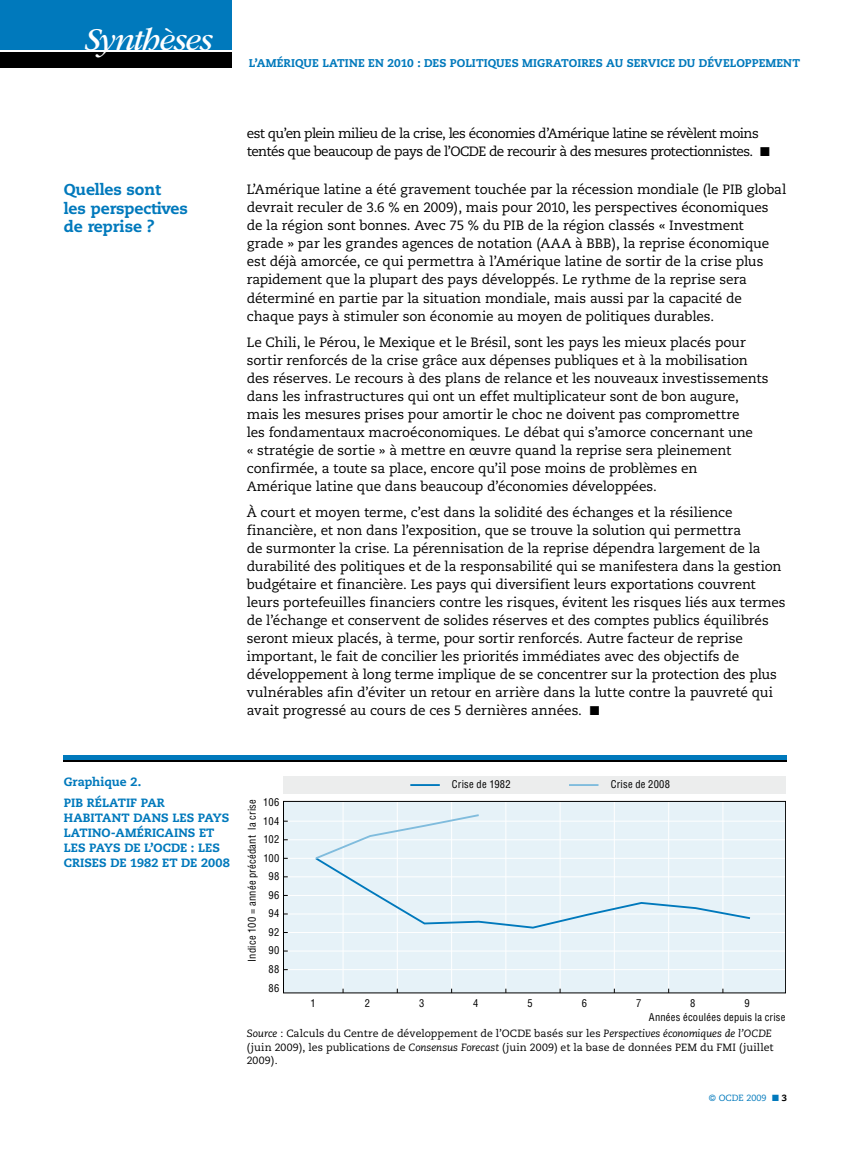
<style>
.page{position:relative;width:851px;height:1149px;background:#fff}
.page>*{position:absolute;margin:0;border:0;box-sizing:border-box;transform-origin:0 0}
.t1{font:italic 33px "ITC Garamond Std";letter-spacing:-.035em;color:#fff}
._01_Heading_2{font:800 15.75px/18.8px "Caecilia";letter-spacing:-.01em;color:#0079bc}
._00_Body{font:13.5px/18px "Caecilia";letter-spacing:-.01em;color:#000}
._00_body_esp_avant_3{font:13.5px/18px "Caecilia";letter-spacing:-.01em;color:#000}
._00_Body-2{font:13.5px/18px "Caecilia";letter-spacing:-.045em;color:#000}
._03_Figure_Heading{font:800 12px/15px "Caecilia";letter-spacing:.005em;color:#0079bc}
._03_Figure_Numbering{font:800 12px "Caecilia";letter-spacing:-.01em;color:#0079bc}
._99_Page_Heading{font:800 11.25px "Caecilia";letter-spacing:.005em;color:#0079bc}
._03_Figure_Source{font:10.5px/13.5px "Caecilia";letter-spacing:.005em;color:#000}
.t2{font:condensed 10.5px "Helvetica";letter-spacing:.025em;color:#000}
.t3{font:9px "Caecilia";color:#0079bc}
.s1{font-style:italic}
.s2{font-weight:800;color:#000}
</style>
<div class="page">
<div style="left:0;top:0;width:232px;height:50px;background:#0079bc"></div>
<div style="left:0;top:52px;width:232px;height:15px;background:#000"></div>
<hr style="left:63px;top:755px;width:723px;height:4px;background:#0079bc">
<hr style="left:63px;top:760px;width:723px;height:1px;background:#000">
<div style="left:283px;top:801px;width:502px;height:191px;background:#e6f2f8"></div>
<hr style="left:283px;top:820px;width:502px;height:1px;background:#fff">
<hr style="left:283px;top:839px;width:502px;height:1px;background:#fff">
<hr style="left:283px;top:857px;width:502px;height:1px;background:#fff">
<hr style="left:283px;top:876px;width:502px;height:1px;background:#fff">
<hr style="left:283px;top:894px;width:502px;height:1px;background:#fff">
<hr style="left:283px;top:913px;width:502px;height:1px;background:#fff">
<hr style="left:283px;top:931px;width:502px;height:1px;background:#fff">
<hr style="left:283px;top:950px;width:502px;height:1px;background:#fff">
<hr style="left:283px;top:968px;width:502px;height:1px;background:#fff">
<hr style="left:722px;top:801px;width:1px;height:191px;background:#fff">
<hr style="left:668px;top:801px;width:1px;height:191px;background:#fff">
<hr style="left:614px;top:801px;width:1px;height:191px;background:#fff">
<hr style="left:559px;top:801px;width:1px;height:191px;background:#fff">
<hr style="left:505px;top:801px;width:1px;height:191px;background:#fff">
<hr style="left:451px;top:801px;width:1px;height:191px;background:#fff">
<hr style="left:397px;top:801px;width:1px;height:191px;background:#fff">
<hr style="left:342px;top:801px;width:1px;height:191px;background:#fff">
<svg style="left:313px;top:812px;width:439px;height:117px"></svg>
<div style="left:283px;top:776px;width:502px;height:17px;background:#eceded"></div>
<hr style="left:410px;top:783px;width:29px;height:2px;background:#0079bc">
<hr style="left:569px;top:783px;width:29px;height:2px;background:#80bcdd">
<div style="left:283px;top:800px;width:502px;height:192px;border:1px solid #000"></div>
<h1 class="t1" style="left:85px;top:22px;width:129px">Synthèses</h1>
<p class="_01_Heading_2" style="left:64px;top:180px;width:125px">Quelles sont<br>les perspectives de reprise ?</p>
<p class="_99_Page_Heading" style="left:249px;top:56px;width:552px">L’AMÉRIQUE LATINE EN 2010 : DES POLITIQUES MIGRATOIRES AU SERVICE DU DÉVELOPPEMENT</p>
<p class="_00_Body-2" style="left:247px;top:124px;width:524px">est qu’en plein milieu de la crise, les économies d’Amérique latine se révèlent moins tentés que beaucoup de pays de l’OCDE de recourir à des mesures protectionnistes. ■</p>
<p class="_00_body_esp_avant_3" style="left:247px;top:181px;width:541px">L’Amérique latine a été gravement touchée par la récession mondiale (le PIB global devrait reculer de 3.6 % en 2009), mais pour 2010, les perspectives économiques de la région sont bonnes. Avec 75 % du PIB de la région classés « Investment<br>grade » par les grandes agences de notation (AAA à BBB), la reprise économique est déjà amorcée, ce qui permettra à l’Amérique latine de sortir de la crise plus rapidement que la plupart des pays développés. Le rythme de la reprise sera déterminé en partie par la situation mondiale, mais aussi par la capacité de chaque pays à stimuler son économie au moyen de politiques durables.</p>
<p class="_00_Body" style="left:247px;top:333px;width:523px">Le Chili, le Pérou, le Mexique et le Brésil, sont les pays les mieux placés pour sortir renforcés de la crise grâce aux dépenses publiques et à la mobilisation des réserves. Le recours à des plans de relance et les nouveaux investissements dans les infrastructures qui ont un effet multiplicateur sont de bon augure, mais les mesures prises pour amortir le choc ne doivent pas compromettre<br>les fondamentaux macroéconomiques. Le débat qui s’amorce concernant une<br>« stratégie de sortie » à mettre en œuvre quand la reprise sera pleinement confirmée, a toute sa place, encore qu’il pose moins de problèmes en<br>Amérique latine que dans beaucoup d’économies développées.</p>
<p class="_00_Body" style="left:247px;top:503px;width:540px">À court et moyen terme, c’est dans la solidité des échanges et la résilience financière, et non dans l’exposition, que se trouve la solution qui permettra<br>de surmonter la crise. La pérennisation de la reprise dépendra largement de la durabilité des politiques et de la responsabilité qui se manifestera dans la gestion budgétaire et financière. Les pays qui diversifient leurs exportations couvrent leurs portefeuilles financiers contre les risques, évitent les risques liés aux termes de l’échange et conservent de solides réserves et des comptes publics équilibrés seront mieux placés, à terme, pour sortir renforcés. Autre facteur de reprise important, le fait de concilier les priorités immédiates avec des objectifs de développement à long terme implique de se concentrer sur la protection des plus vulnérables afin d’éviter un retour en arrière dans la lutte contre la pauvreté qui avait progressé au cours de ces 5 dernières années. ■</p>
<p class="_03_Figure_Numbering" style="left:64px;top:774px;width:79px">Graphique 2.</p>
<p class="t2" style="left:452px;top:777px;width:60px">Crise de 1982</p>
<p class="t2" style="left:610px;top:777px;width:61px">Crise de 2008</p>
<p class="_03_Figure_Heading" style="left:64px;top:795px;width:167px">PIB RÉLATIF PAR<br>HABITANT DANS LES PAYS<br>LATINO-AMÉRICAINS ET<br>LES PAYS DE L’OCDE : LES<br>CRISES DE 1982 ET DE 2008</p>
<p class="t2" style="left:263px;top:795px;width:17px">106</p>
<p class="t2" style="left:245px;top:961px;width:164px;rotate:-90deg">Indice 100 = année précédant la crise</p>
<p class="t2" style="left:263px;top:813px;width:18px">104</p>
<p class="t2" style="left:263px;top:832px;width:17px">102</p>
<p class="t2" style="left:263px;top:851px;width:17px">100</p>
<p class="t2" style="left:268px;top:869px;width:12px">98</p>
<p class="t2" style="left:268px;top:888px;width:12px">96</p>
<p class="t2" style="left:268px;top:906px;width:12px">94</p>
<p class="t2" style="left:268px;top:925px;width:12px">92</p>
<p class="t2" style="left:268px;top:943px;width:12px">90</p>
<p class="t2" style="left:268px;top:962px;width:12px">88</p>
<p class="t2" style="left:268px;top:980px;width:12px">86</p>
<p class="t2" style="left:310px;top:996px;width:7px">1</p>
<p class="t2" style="left:365px;top:996px;width:7px">2</p>
<p class="t2" style="left:419px;top:996px;width:7px">3</p>
<p class="t2" style="left:473px;top:996px;width:7px">4</p>
<p class="t2" style="left:527px;top:996px;width:7px">5</p>
<p class="t2" style="left:581px;top:996px;width:7px">6</p>
<p class="t2" style="left:636px;top:996px;width:7px">7</p>
<p class="t2" style="left:690px;top:996px;width:7px">8</p>
<p class="t2" style="left:744px;top:996px;width:7px">9</p>
<p class="t2" style="left:648px;top:1009px;width:138px">Années écoulées depuis la crise</p>
<p class="_03_Figure_Source" style="left:247px;top:1026px;width:528px"><span class="s1">Source</span> : Calculs du Centre de développement de l’OCDE basés sur les <span class="s1">Perspectives économiques de l’OCDE </span>(juin 2009), les publications de <span class="s1">Consensus Forecast</span> (juin 2009) et la base de données PEM du FMI (juillet<br>2009).</p>
<p class="t3" style="left:708px;top:1092px;width:80px">© OCDE 2009 ■ <span class="s2">3</span></p>
</div>
